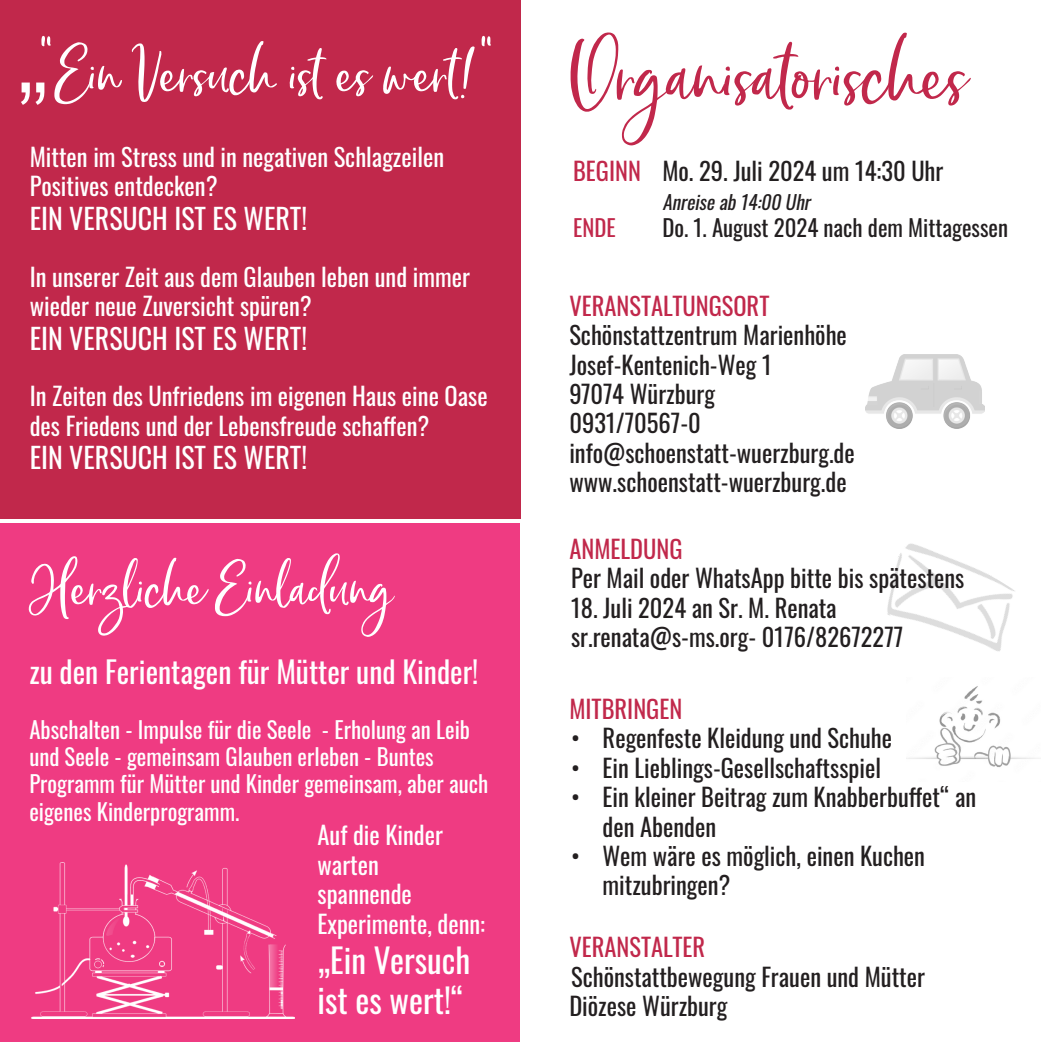
<style>
.page{position:relative;width:1042px;height:1042px;background:#fff}
.page>*{position:absolute;margin:0;border:0;box-sizing:border-box;transform-origin:0 0}
.t1{font:115.5px "Chinup Buttercup";color:#c1284b}
.t2{font:87.5px "Chinup Buttercup";color:#fff}
.t3{font:81.02px "Chinup Buttercup";color:#fff}
.t4{font:33.25px/39.9px "Oswald";color:#fff}
.t5{font:29.75px "Oswald";color:#fff}
.t6{font:28px "Oswald";color:#fff}
.t7{font:24.5px/29.4px "Oswald";color:#231f20}
.t8{font:24.5px/29.4px "Oswald";color:#fff}
.t9{font:24.5px "Oswald";color:#c1284b}
.t10{font:22.75px/27.3px "Oswald";color:#fff}
.t11{font:22.75px "Oswald";color:#231f20}
.t12{font:22.75px "Oswald";color:#c1284b}
.t13{font:italic 19.25px "Oswald";color:#231f20}
.s1{color:#c1284b}
</style>
<div class="page">
<img style="left:887px;top:543px;width:128px;height:108px">
<div style="left:0;top:0;width:521px;height:518px;background:#c1284b"></div>
<div style="left:0;top:523px;width:519px;height:519px;background:#ef3b82"></div>
<img style="left:32px;top:862px;width:263px;height:156px">
<img style="left:866px;top:355px;width:118px;height:74px">
<img style="left:906px;top:686px;width:133px;height:82px">
<p class="t2" style="left:19px;top:25px;width:480px">„"Ein Versuch ist es wert!“</p>
<p class="t1" style="left:569px;top:12px;width:397px">Organisatorisches</p>
<p class="t8" style="left:30px;top:140px;width:416px">Mitten im Stress und in negativen Schlagzeilen<br>Positives entdecken?</p>
<p class="t6" style="left:30px;top:194px;width:279px">EIN VERSUCH IST ES WERT!</p>
<p class="t8" style="left:30px;top:260px;width:442px">In unserer Zeit aus dem Glauben leben und immer wieder neue Zuversicht spüren?</p>
<p class="t6" style="left:30px;top:313px;width:279px">EIN VERSUCH IST ES WERT!</p>
<p class="t8" style="left:30px;top:379px;width:459px">In Zeiten des Unfriedens im eigenen Haus eine Oase des Friedens und der Lebensfreude schaffen?</p>
<p class="t6" style="left:30px;top:433px;width:279px">EIN VERSUCH IST ES WERT!</p>
<p class="t7" style="left:573px;top:153px;width:372px"><span class="s1">BEGINN</span> Mo. 29. Juli 2024 um 14:30 Uhr</p>
<p class="t13" style="left:662px;top:185px;width:155px">Anreiseab14:00Uhr</p>
<p class="t12" style="left:573px;top:208px;width:44px">ENDE</p>
<p class="t11" style="left:662px;top:208px;width:347px">Do. 1. August 2024 nach dem Mittagessen</p>
<p class="t9" style="left:569px;top:284px;width:202px">VERANSTALTUNGSORT</p>
<p class="t7" style="left:569px;top:318px;width:279px">Schönstattzentrum Marienhöhe</p>
<p class="t7" style="left:569px;top:347px;width:204px">Josef-Kentenich-Weg 1</p>
<p class="t7" style="left:569px;top:377px;width:147px">97074 Würzburg</p>
<p class="t7" style="left:569px;top:406px;width:133px">0931/70567-0</p>
<p class="t7" style="left:569px;top:436px;width:287px">info@schoenstatt-wuerzburg.de</p>
<p class="t7" style="left:569px;top:465px;width:279px">www.schoenstatt-wuerzburg.de</p>
<p class="t3" style="left:33px;top:543px;width:360px">Herzliche Einladung</p>
<p class="t5" style="left:29px;top:646px;width:450px">zu den Ferientagen für Mütter und Kinder!</p>
<p class="t10" style="left:29px;top:714px;width:460px">Abschalten - Impulse für die Seele - Erholung an Leib und Seele - gemeinsam Glauben erleben - Buntes Programm für Mütter und Kinder gemeinsam, aber auch eigenes Kinderprogramm.</p>
<p class="t8" style="left:317px;top:818px;width:127px">Auf die Kinder</p>
<p class="t8" style="left:317px;top:848px;width:63px">warten</p>
<p class="t8" style="left:317px;top:877px;width:96px">spannende</p>
<p class="t8" style="left:317px;top:906px;width:169px">Experimente, denn:</p>
<p class="t4" style="left:317px;top:937px;width:154px">„Ein Versuch ist es wert!“</p>
<p class="t9" style="left:569px;top:527px;width:115px">ANMELDUNG</p>
<p class="t7" style="left:571px;top:561px;width:395px">Per Mail oder WhatsApp bitte bis spätestens</p>
<p class="t7" style="left:571px;top:591px;width:267px">18. Juli 2024 an Sr. M. Renata</p>
<p class="t7" style="left:571px;top:620px;width:334px">sr.renata@s-ms.org- 0176/82672277</p>
<p class="t9" style="left:569px;top:687px;width:114px">MITBRINGEN</p>
<p class="t7" style="left:571px;top:721px;width:322px">• Regenfeste Kleidung und Schuhe</p>
<p class="t7" style="left:571px;top:750px;width:311px">• Ein Lieblings-Gesellschaftsspiel</p>
<p class="t7" style="left:602px;top:780px;width:375px;text-indent:-32px">• Ein kleiner Beitrag zum Knabberbuffet“ an den Abenden</p>
<p class="t7" style="left:602px;top:839px;width:324px;text-indent:-32px">• Wem wäre es möglich, einen Kuchen mitzubringen?</p>
<p class="t9" style="left:569px;top:925px;width:137px">VERANSTALTER</p>
<p class="t7" style="left:569px;top:959px;width:357px">Schönstattbewegung Frauen und Mütter<br>Diözese Würzburg</p>
</div>
